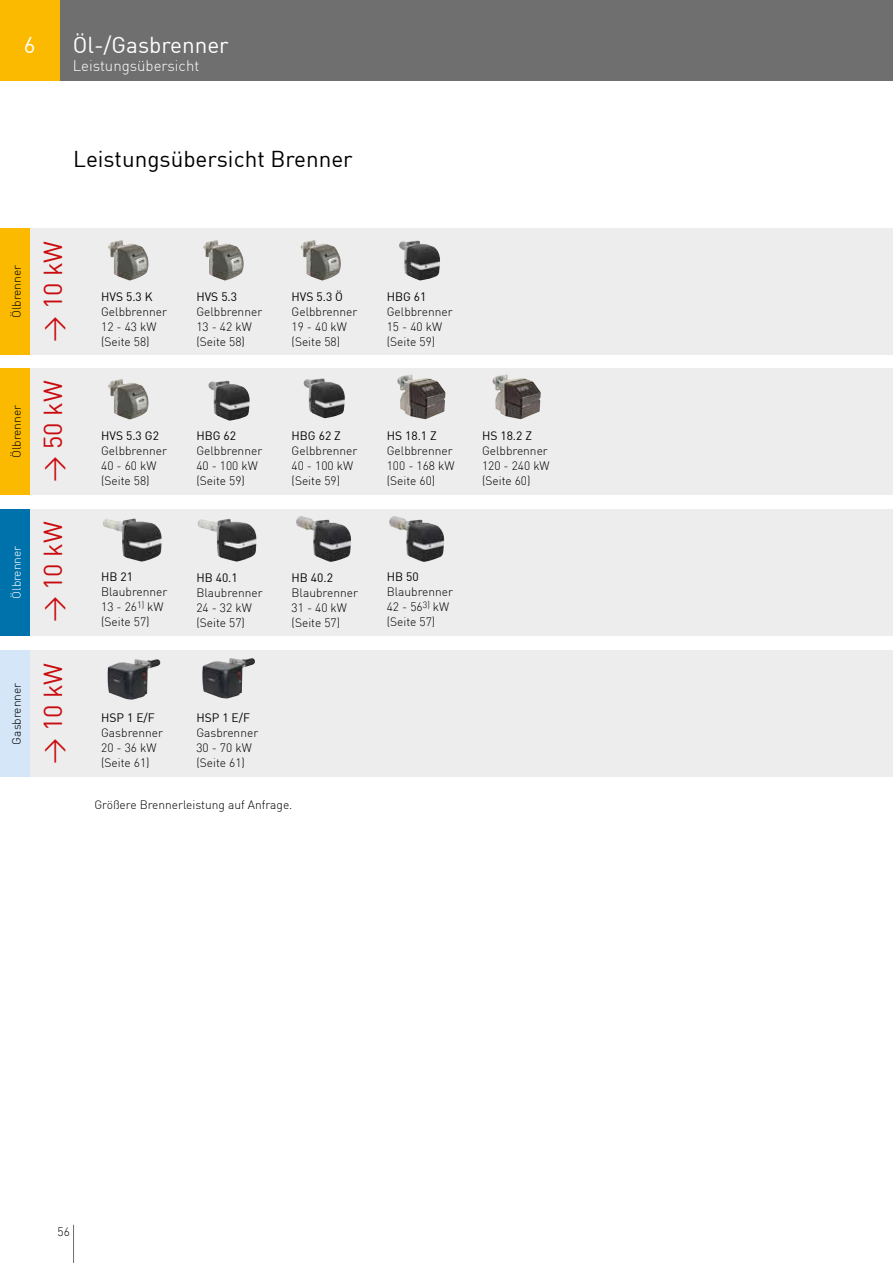
<style>
.page{position:relative;width:893px;height:1263px;background:#fff}
.page>*{position:absolute;margin:0;border:0;box-sizing:border-box;transform-origin:0 0}
.t1{font:25.5px "DIN";color:#c90c0f}
.t2{font:22.5px "DIN";color:#000}
.t3{font:22.5px "DIN";color:#fff}
.t4{font:300 15px "DIN";color:#fff}
.t5{font:300 12px/15px "DIN";color:#000}
.t6{font:12px "DIN";color:#000}
.t7{font:300 12px "DIN";color:#fff}
</style>
<div class="page">
<hr style="left:73px;top:1225px;width:1px;height:38px;background:#706f6f">
<div style="left:0;top:0;width:893px;height:81px;background:#706f6f"></div>
<div style="left:0;top:0;width:60px;height:81px;background:#fbba00"></div>
<div style="left:0;top:650px;width:893px;height:126px;background:#ededed"></div>
<div style="left:0;top:650px;width:30px;height:127px;background:#d4e6f7"></div>
<div style="left:0;top:228px;width:893px;height:126px;background:#ededed"></div>
<div style="left:0;top:228px;width:30px;height:127px;background:#fbba00"></div>
<div style="left:0;top:368px;width:893px;height:126px;background:#ededed"></div>
<div style="left:0;top:368px;width:30px;height:127px;background:#fbba00"></div>
<div style="left:0;top:509px;width:893px;height:126px;background:#ededed"></div>
<div style="left:0;top:509px;width:30px;height:126px;background:#0072ab"></div>
<img style="left:108px;top:240px;width:41px;height:40px">
<img style="left:203px;top:240px;width:41px;height:40px">
<img style="left:301px;top:240px;width:40px;height:40px">
<img style="left:399px;top:241px;width:41px;height:39px">
<img style="left:108px;top:379px;width:41px;height:40px">
<img style="left:492px;top:374px;width:49px;height:45px">
<img style="left:397px;top:374px;width:48px;height:45px">
<img style="left:208px;top:381px;width:42px;height:40px">
<img style="left:389px;top:516px;width:55px;height:46px">
<img style="left:296px;top:516px;width:55px;height:46px">
<img style="left:197px;top:518px;width:59px;height:44px">
<img style="left:103px;top:518px;width:59px;height:44px">
<img style="left:107px;top:659px;width:53px;height:41px">
<img style="left:303px;top:378px;width:42px;height:40px">
<img style="left:202px;top:658px;width:53px;height:40px">
<h2 class="t3" style="left:24px;top:31px;width:13px">6</h2>
<h2 class="t3" style="left:73px;top:31px;width:158px">Öl-/Gasbrenner</h2>
<p class="t4" style="left:73px;top:56px;width:128px">Leistungsübersicht</p>
<h2 class="t2" style="left:73px;top:145px;width:281px">Leistungsübersicht Brenner</h2>
<p class="t5" style="left:9px;top:318px;width:55px;rotate:-90deg">Ölbrenner</p>
<p class="t5" style="left:9px;top:458px;width:55px;rotate:-90deg">Ölbrenner</p>
<p class="t7" style="left:9px;top:599px;width:55px;rotate:-90deg">Ölbrenner</p>
<p class="t5" style="left:9px;top:744px;width:63px;rotate:-90deg">Gasbrenner</p>
<h1 class="t1" style="left:37px;top:342px;width:102px;rotate:-90deg">&gt; 10 kW</h1>
<h1 class="t1" style="left:37px;top:481px;width:102px;rotate:-90deg">&gt; 50 kW</h1>
<h1 class="t1" style="left:37px;top:622px;width:102px;rotate:-90deg">&gt; 10 kW</h1>
<h1 class="t1" style="left:37px;top:764px;width:102px;rotate:-90deg">&gt; 10 kW</h1>
<p class="t6" style="left:101px;top:289px;width:53px">HVS 5.3 K</p>
<p class="t5" style="left:101px;top:304px;width:67px">Gelbbrenner<br>12 - 43 kW (Seite 58)</p>
<p class="t6" style="left:196px;top:289px;width:42px">HVS 5.3</p>
<p class="t5" style="left:196px;top:304px;width:67px">Gelbbrenner<br>13 - 42 kW (Seite 58)</p>
<p class="t6" style="left:292px;top:289px;width:53px">HVS 5.3 Ö</p>
<p class="t5" style="left:292px;top:304px;width:67px">Gelbbrenner<br>19 - 40 kW (Seite 58)</p>
<p class="t6" style="left:101px;top:428px;width:59px">HVS 5.3 G2</p>
<p class="t5" style="left:101px;top:443px;width:67px">Gelbbrenner<br>40 - 60 kW (Seite 58)</p>
<p class="t6" style="left:196px;top:428px;width:41px">HBG 62</p>
<p class="t5" style="left:196px;top:443px;width:67px">Gelbbrenner<br>40 - 100 kW (Seite 59)</p>
<p class="t6" style="left:292px;top:428px;width:51px">HBG 62 Z</p>
<p class="t5" style="left:292px;top:443px;width:67px">Gelbbrenner<br>40 - 100 kW (Seite 59)</p>
<p class="t6" style="left:101px;top:569px;width:33px">HB 21</p>
<p class="t5" style="left:101px;top:584px;width:68px">Blaubrenner<br>13 - 26<sup>1)</sup> kW (Seite 57)</p>
<p class="t6" style="left:196px;top:570px;width:43px">HB 40.1</p>
<p class="t5" style="left:196px;top:585px;width:68px">Blaubrenner<br>24 - 32 kW (Seite 57)</p>
<p class="t6" style="left:292px;top:570px;width:43px">HB 40.2</p>
<p class="t5" style="left:292px;top:585px;width:68px">Blaubrenner<br>31 - 40 kW (Seite 57)</p>
<p class="t6" style="left:101px;top:710px;width:55px">HSP 1 E/F</p>
<p class="t5" style="left:101px;top:725px;width:63px">Gasbrenner<br>20 - 36 kW (Seite 61)</p>
<p class="t6" style="left:196px;top:710px;width:55px">HSP 1 E/F</p>
<p class="t5" style="left:196px;top:725px;width:63px">Gasbrenner<br>30 - 70 kW (Seite 61)</p>
<p class="t5" style="left:94px;top:797px;width:200px">Größere Brennerleistung auf Anfrage.</p>
<p class="t6" style="left:387px;top:289px;width:41px">HBG 61</p>
<p class="t5" style="left:387px;top:304px;width:67px">Gelbbrenner<br>15 - 40 kW (Seite 59)</p>
<p class="t6" style="left:387px;top:428px;width:52px">HS 18.1 Z</p>
<p class="t5" style="left:387px;top:443px;width:69px">Gelbbrenner<br>100 - 168 kW (Seite 60)</p>
<p class="t6" style="left:482px;top:428px;width:52px">HS 18.2 Z</p>
<p class="t5" style="left:482px;top:443px;width:69px">Gelbbrenner<br>120 - 240 kW (Seite 60)</p>
<p class="t6" style="left:387px;top:569px;width:33px">HB 50</p>
<p class="t5" style="left:387px;top:584px;width:68px">Blaubrenner<br>42 - 56<sup>3)</sup> kW (Seite 57)</p>
<p class="t5" style="left:58px;top:1224px;width:14px">56</p>
</div>
